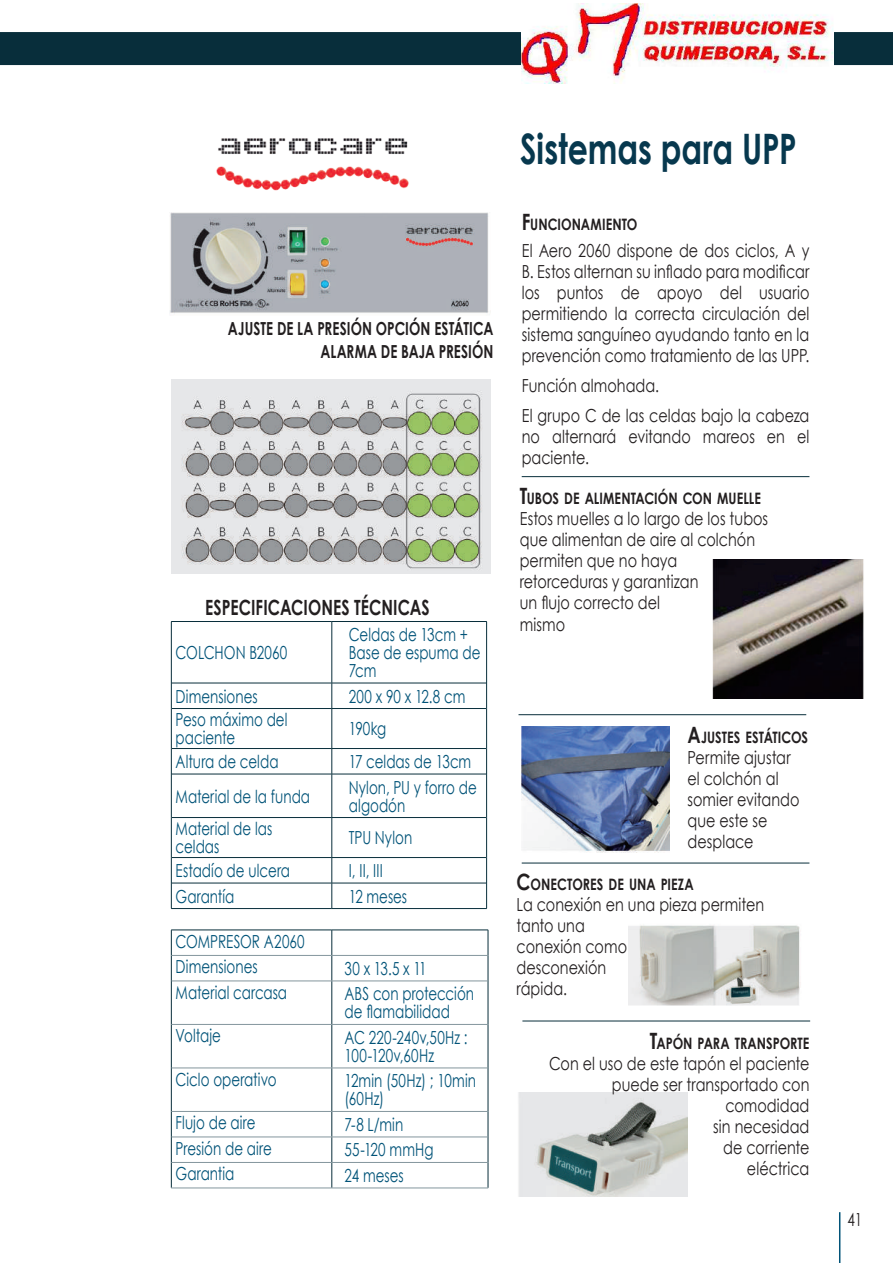
<style>
.page{position:relative;width:893px;height:1263px;background:#fff}
.page>*{position:absolute;margin:0;border:0;box-sizing:border-box;transform-origin:0 0}
.t1{font:700 42px "Century Gothic";color:#07384e;scale:.75 1}
.t2{font:700 21px "Century Gothic";letter-spacing:.005em;color:#231f20;scale:.75 1}
.t3{font:18px/21px "Century Gothic";letter-spacing:.005em;color:#231f20;scale:.8 1}
.t4{font:18px/18px "Century Gothic";letter-spacing:.005em;color:#015378;scale:.75 1}
.t5{font:700 18px/22.5px "Century Gothic";letter-spacing:.005em;color:#231f20;text-align:right;scale:.75 1}
.t6{font:18px "Century Gothic";letter-spacing:.005em;color:#231f20;scale:.75 1}
.t7{font:700 15.75px "Century Gothic";letter-spacing:.005em;color:#231f20;scale:.8 1}
.s1{font-size:22.5px}
</style>
<div class="page">
<hr style="left:839px;top:1212px;width:1px;height:51px;background:#015378">
<div style="left:0;top:32px;width:561px;height:33px;background:#082e3b"></div>
<div style="left:819px;top:32px;width:74px;height:33px;background:#082e3b"></div>
<img style="left:712px;top:559px;width:152px;height:139px">
<img style="left:518px;top:1093px;width:169px;height:103px">
<img style="left:628px;top:925px;width:173px;height:80px">
<img style="left:522px;top:726px;width:147px;height:127px">
<img style="left:171px;top:380px;width:319px;height:193px">
<img style="left:170px;top:213px;width:319px;height:101px">
<hr style="left:171px;top:621px;width:161px;height:1px;background:#082e3b">
<hr style="left:332px;top:621px;width:155px;height:1px;background:#082e3b">
<hr style="left:332px;top:622px;width:1px;height:61px;background:#082e3b">
<hr style="left:172px;top:683px;width:160px;height:1px;background:#082e3b">
<hr style="left:332px;top:683px;width:154px;height:1px;background:#082e3b">
<svg style="left:332px;top:683px;width:1px;height:25px"></svg>
<hr style="left:172px;top:708px;width:160px;height:1px;background:#082e3b">
<hr style="left:332px;top:708px;width:154px;height:1px;background:#082e3b">
<hr style="left:332px;top:709px;width:1px;height:39px;background:#082e3b">
<hr style="left:172px;top:748px;width:160px;height:1px;background:#082e3b">
<hr style="left:332px;top:748px;width:154px;height:1px;background:#082e3b">
<svg style="left:332px;top:749px;width:1px;height:25px"></svg>
<hr style="left:172px;top:774px;width:160px;height:1px;background:#082e3b">
<hr style="left:332px;top:774px;width:154px;height:1px;background:#082e3b">
<hr style="left:332px;top:774px;width:1px;height:43px;background:#082e3b">
<hr style="left:172px;top:817px;width:160px;height:1px;background:#082e3b">
<hr style="left:332px;top:817px;width:154px;height:1px;background:#082e3b">
<hr style="left:332px;top:818px;width:1px;height:39px;background:#082e3b">
<hr style="left:172px;top:857px;width:160px;height:1px;background:#082e3b">
<hr style="left:332px;top:857px;width:154px;height:1px;background:#082e3b">
<hr style="left:172px;top:883px;width:160px;height:1px;background:#082e3b">
<hr style="left:332px;top:883px;width:154px;height:1px;background:#082e3b">
<svg style="left:332px;top:858px;width:1px;height:50px"></svg>
<hr style="left:171px;top:908px;width:161px;height:1px;background:#082e3b">
<hr style="left:332px;top:908px;width:155px;height:1px;background:#082e3b">
<hr style="left:171px;top:622px;width:1px;height:61px;background:#082e3b">
<hr style="left:486px;top:622px;width:1px;height:61px;background:#082e3b">
<svg style="left:171px;top:683px;width:1px;height:25px"></svg>
<svg style="left:486px;top:683px;width:1px;height:25px"></svg>
<hr style="left:171px;top:708px;width:1px;height:40px;background:#082e3b">
<hr style="left:486px;top:708px;width:1px;height:40px;background:#082e3b">
<svg style="left:171px;top:748px;width:1px;height:26px"></svg>
<svg style="left:486px;top:748px;width:1px;height:26px"></svg>
<hr style="left:171px;top:774px;width:1px;height:43px;background:#082e3b">
<hr style="left:486px;top:774px;width:1px;height:43px;background:#082e3b">
<hr style="left:171px;top:817px;width:1px;height:40px;background:#082e3b">
<hr style="left:486px;top:817px;width:1px;height:40px;background:#082e3b">
<svg style="left:171px;top:857px;width:1px;height:51px"></svg>
<svg style="left:486px;top:857px;width:1px;height:51px"></svg>
<hr style="left:171px;top:930px;width:161px;height:1px;background:#082e3b">
<hr style="left:332px;top:930px;width:156px;height:1px;background:#082e3b">
<svg style="left:171px;top:930px;width:1px;height:51px"></svg>
<svg style="left:332px;top:930px;width:1px;height:51px"></svg>
<svg style="left:488px;top:930px;width:1px;height:51px"></svg>
<hr style="left:171px;top:981px;width:1px;height:43px;background:#082e3b">
<hr style="left:332px;top:981px;width:1px;height:43px;background:#082e3b">
<hr style="left:488px;top:981px;width:1px;height:43px;background:#082e3b">
<hr style="left:171px;top:1024px;width:1px;height:44px;background:#082e3b">
<hr style="left:332px;top:1024px;width:1px;height:44px;background:#082e3b">
<hr style="left:488px;top:1024px;width:1px;height:44px;background:#082e3b">
<hr style="left:171px;top:1068px;width:1px;height:43px;background:#082e3b">
<hr style="left:332px;top:1068px;width:1px;height:43px;background:#082e3b">
<hr style="left:488px;top:1068px;width:1px;height:43px;background:#082e3b">
<svg style="left:171px;top:1111px;width:1px;height:77px"></svg>
<svg style="left:332px;top:1112px;width:1px;height:76px"></svg>
<svg style="left:488px;top:1111px;width:1px;height:77px"></svg>
<hr style="left:172px;top:955px;width:160px;height:1px;background:#84969d">
<hr style="left:332px;top:955px;width:156px;height:1px;background:#84969d">
<hr style="left:172px;top:981px;width:160px;height:1px;background:#84969d">
<hr style="left:332px;top:981px;width:156px;height:1px;background:#84969d">
<hr style="left:172px;top:1024px;width:160px;height:1px;background:#84969d">
<hr style="left:332px;top:1024px;width:156px;height:1px;background:#84969d">
<hr style="left:172px;top:1068px;width:160px;height:1px;background:#84969d">
<hr style="left:332px;top:1068px;width:156px;height:1px;background:#84969d">
<hr style="left:172px;top:1111px;width:160px;height:1px;background:#84969d">
<hr style="left:332px;top:1111px;width:156px;height:1px;background:#84969d">
<hr style="left:172px;top:1137px;width:160px;height:1px;background:#84969d">
<hr style="left:332px;top:1137px;width:156px;height:1px;background:#84969d">
<hr style="left:172px;top:1162px;width:160px;height:1px;background:#84969d">
<hr style="left:332px;top:1162px;width:156px;height:1px;background:#84969d">
<hr style="left:171px;top:1188px;width:161px;height:1px;background:#84969d">
<hr style="left:332px;top:1188px;width:156px;height:1px;background:#84969d">
<hr style="left:522px;top:476px;width:287px;height:1px;background:#082e3b">
<hr style="left:518px;top:714px;width:288px;height:1px;background:#082e3b">
<hr style="left:522px;top:863px;width:287px;height:1px;background:#082e3b">
<hr style="left:522px;top:1021px;width:288px;height:1px;background:#082e3b">
<img style="left:216px;top:138px;width:193px;height:53px">
<img style="left:522px;top:3px;width:311px;height:81px">
<p class="t5" style="left:228px;top:317px;width:356px">AJUSTE DE LA PRESIÓN OPCIÓN ESTÁTICA<br>ALARMA DE BAJA PRESIÓN</p>
<p class="t2" style="left:205px;top:592px;width:301px">ESPECIFICACIONES TÉCNICAS</p>
<p class="t4" style="left:176px;top:643px;width:150px">COLCHON B2060</p>
<p class="t4" style="left:349px;top:625px;width:177px">Celdas de 13cm +<br>Base de espuma de<br>7cm</p>
<p class="t4" style="left:176px;top:687px;width:111px">Dimensiones</p>
<p class="t4" style="left:349px;top:687px;width:157px">200 x 90 x 12.8 cm</p>
<p class="t4" style="left:176px;top:710px;width:151px">Peso máximo del paciente</p>
<p class="t4" style="left:349px;top:719px;width:51px">190kg</p>
<p class="t4" style="left:176px;top:752px;width:139px">Altura de celda</p>
<p class="t4" style="left:349px;top:752px;width:165px">17 celdas de 13cm</p>
<p class="t4" style="left:176px;top:787px;width:181px">Material de la funda</p>
<p class="t4" style="left:349px;top:778px;width:172px">Nylon, PU y forro de algodón</p>
<p class="t4" style="left:176px;top:819px;width:131px">Material de las celdas</p>
<p class="t4" style="left:349px;top:828px;width:86px">TPU Nylon</p>
<p class="t4" style="left:176px;top:861px;width:154px">Estadío de ulcera</p>
<p class="t4" style="left:349px;top:861px;width:47px">I, II, III</p>
<p class="t4" style="left:176px;top:887px;width:80px">Garantía</p>
<p class="t4" style="left:349px;top:887px;width:79px">12 meses</p>
<p class="t4" style="left:176px;top:928px;width:174px;line-height:25.5px">COMPRESOR A2060<br>Dimensiones</p>
<p class="t4" style="left:345px;top:959px;width:111px">30 x 13.5 x 11</p>
<p class="t4" style="left:176px;top:983px;width:150px">Material carcasa</p>
<p class="t4" style="left:345px;top:985px;width:174px">ABS con protección de flamabilidad</p>
<p class="t4" style="left:176px;top:1026px;width:62px">Voltaje</p>
<p class="t4" style="left:345px;top:1028px;width:166px">AC 220-240v,50Hz :<br>100-120v,60Hz</p>
<p class="t4" style="left:176px;top:1070px;width:136px">Ciclo operativo</p>
<p class="t4" style="left:345px;top:1072px;width:177px">12min (50Hz) ; 10min (60Hz)</p>
<p class="t4" style="left:176px;top:1113px;width:108px">Flujo de aire</p>
<p class="t4" style="left:345px;top:1115px;width:80px">7-8 L/min</p>
<p class="t4" style="left:176px;top:1139px;width:130px">Presión de aire</p>
<p class="t4" style="left:345px;top:1141px;width:120px">55-120 mmHg</p>
<p class="t4" style="left:176px;top:1164px;width:80px">Garantia</p>
<p class="t4" style="left:345px;top:1166px;width:80px">24 meses</p>
<h1 class="t1" style="left:520px;top:116px;width:370px">Sistemas para UPP</h1>
<p class="t7" style="left:522px;top:212px;width:146px"><span class="s1">F</span>UNCIONAMIENTO</p>
<p class="t3" style="left:522px;top:239px;width:361px;text-align:justify">El Aero 2060 dispone de dos ciclos, A y B. Estos alternan su inflado para modificar los puntos de apoyo del usuario permitiendo la correcta circulación del sistema sanguíneo ayudando tanto en la prevención como tratamiento de las UPP.</p>
<p class="t3" style="left:522px;top:370px;width:361px;line-height:30px">Función almohada.<br>El grupo C de las celdas bajo la cabeza</p>
<p class="t3" style="left:522px;top:425px;width:361px">no alternará evitando mareos en el paciente.</p>
<p class="t7" style="left:520px;top:487px;width:303px"><span class="s1">T</span>UBOS DE ALIMENTACIÓN CON MUELLE</p>
<p class="t3" style="left:520px;top:508px;width:312px">Estos muelles a lo largo de los tubos que alimentan de aire al colchón permiten que no haya retorceduras y garantizan<br>un flujo correcto del<br>mismo</p>
<p class="t7" style="left:687px;top:725px;width:152px"><span class="s1">A</span>JUSTES ESTÁTICOS</p>
<p class="t3" style="left:687px;top:747px;width:141px">Permite ajustar el colchón al somier evitando que este se desplace</p>
<p class="t7" style="left:517px;top:872px;width:222px"><span class="s1">C</span>ONECTORES DE UNA PIEZA</p>
<p class="t3" style="left:517px;top:893px;width:311px">La conexión en una pieza permiten tanto una<br>conexión como<br>desconexión<br>rápida.</p>
<p class="t7" style="left:650px;top:1031px;width:201px"><span class="s1">T</span>APÓN PARA TRANSPORTE</p>
<p class="t3" style="left:549px;top:1053px;width:327px;text-align:right">Con el uso de este tapón el paciente puede ser transportado con comodidad<br>sin necesidad<br>de corriente<br>eléctrica</p>
<p class="t6" style="left:847px;top:1206px;width:21px">41</p>
</div>
